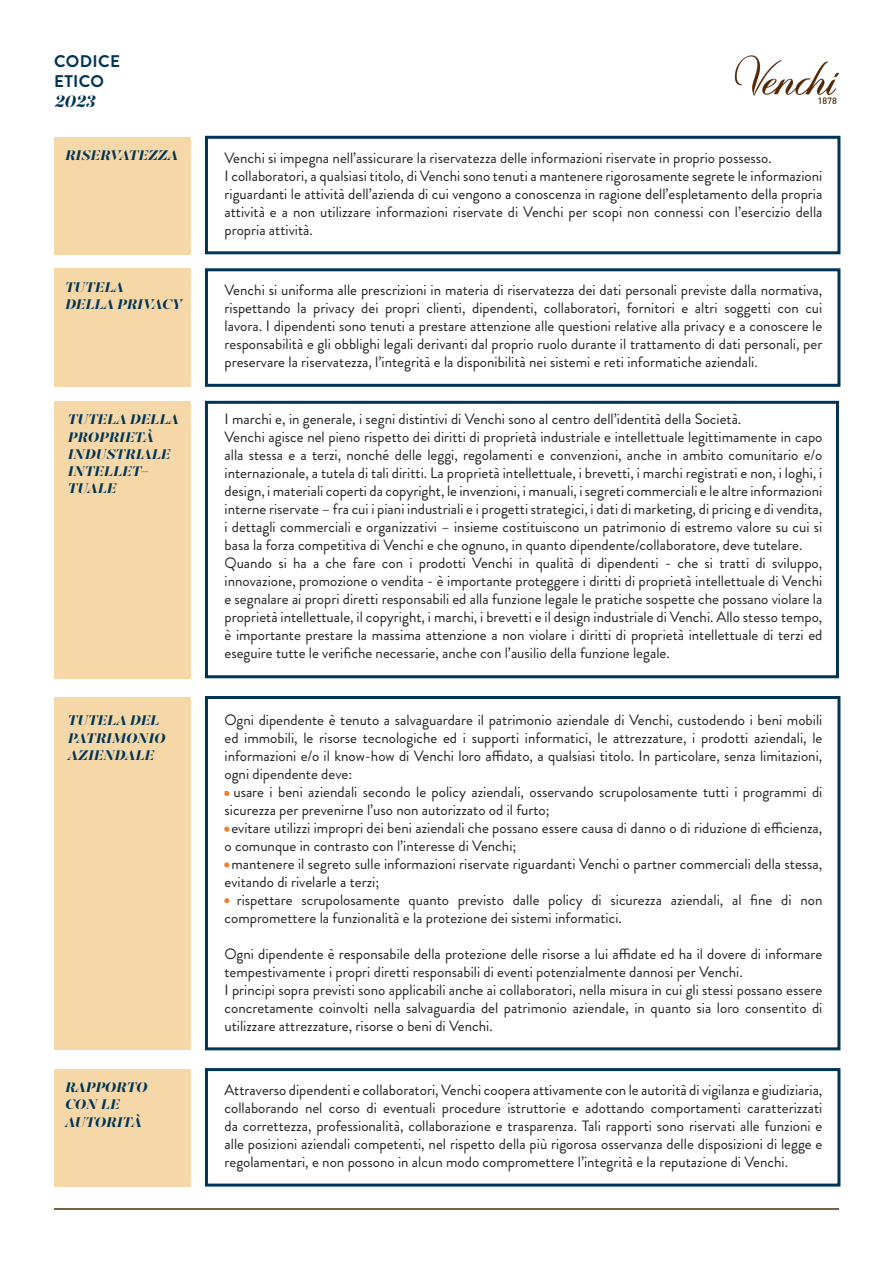
<style>
.page{position:relative;width:893px;height:1263px;background:#fff}
.page>*{position:absolute;margin:0;border:0;box-sizing:border-box;transform-origin:0 0}
.t1{font:700 16.8px "Brandon Grotesque";letter-spacing:.02em;color:#003557}
.t2{font:italic 900 16.8px "Gabriela Stencil";color:#003557}
.t3{font:15px/18px "Brandon Grotesque";color:#231f20;text-align:justify}
.t4{font:italic 900 14.25px/17.1px "Gabriela Stencil";color:#003557}
</style>
<div class="page">
<div style="left:205px;top:136px;width:635px;height:118px;border:3px solid #003557"></div>
<div style="left:205px;top:696px;width:635px;height:354px;border:3px solid #003557"></div>
<div style="left:205px;top:268px;width:635px;height:119px;border:3px solid #003557"></div>
<div style="left:205px;top:401px;width:634px;height:277px;border:3px solid #003557"></div>
<img style="left:735px;top:55px;width:104px;height:48px">
<hr style="left:54px;top:1208px;width:785px;height:2px;background:#542d00">
<div style="left:54px;top:137px;width:136px;height:117px;background:#f6d7a7"></div>
<div style="left:54px;top:697px;width:136px;height:353px;background:#f6d7a7"></div>
<div style="left:54px;top:268px;width:136px;height:119px;background:#f6d7a7"></div>
<div style="left:54px;top:401px;width:136px;height:277px;background:#f6d7a7"></div>
<div style="left:205px;top:1068px;width:635px;height:118px;border:3px solid #003557"></div>
<div style="left:54px;top:1069px;width:136px;height:117px;background:#f6d7a7"></div>
<svg style="left:224px;top:791px;width:5px;height:5px"></svg>
<svg style="left:224px;top:827px;width:5px;height:5px"></svg>
<svg style="left:224px;top:862px;width:5px;height:5px"></svg>
<svg style="left:224px;top:898px;width:5px;height:5px"></svg>
<p class="t1" style="left:54px;top:49px;width:67px">CODICE</p>
<p class="t1" style="left:54px;top:70px;width:52px">ETICO</p>
<p class="t2" style="left:54px;top:91px;width:43px">2023</p>
<p class="t4" style="left:64px;top:147px;width:115px">RISERVATEZZA</p>
<p class="t3" style="left:225px;top:149px;width:549px">Venchi si impegna nell’assicurare la riservatezza delle informazioni riservate in proprio possesso.</p>
<p class="t3" style="left:225px;top:167px;width:599px">I collaboratori, a qualsiasi titolo, di Venchi sono tenuti a mantenere rigorosamente segrete le informazioni riguardanti le attività dell’azienda di cui vengono a conoscenza in ragione dell’espletamento della propria attività e a non utilizzare informazioni riservate di Venchi per scopi non connessi con l’esercizio della propria attività.</p>
<p class="t4" style="left:64px;top:278px;width:60px">TUTELA</p>
<p class="t4" style="left:64px;top:295px;width:118px">DELLA PRIVACY</p>
<p class="t3" style="left:225px;top:281px;width:599px">Venchi si uniforma alle prescrizioni in materia di riservatezza dei dati personali previste dalla normativa, rispettando la privacy dei propri clienti, dipendenti, collaboratori, fornitori e altri soggetti con cui lavora. I dipendenti sono tenuti a prestare attenzione alle questioni relative alla privacy e a conoscere le responsabilità e gli obblighi legali derivanti dal proprio ruolo durante il trattamento di dati personali, per preservare la riservatezza, l’integrità e la disponibilità nei sistemi e reti informatiche aziendali.</p>
<p class="t4" style="left:67px;top:411px;width:113px">TUTELA DELLA<br>PROPRIETÀ<br>INDUSTRIALE<br>INTELLET-<br>TUALE</p>
<p class="t3" style="left:225px;top:410px;width:518px">I marchi e, in generale, i segni distintivi di Venchi sono al centro dell’identità della Società.</p>
<p class="t3" style="left:225px;top:428px;width:599px">Venchi agisce nel pieno rispetto dei diritti di proprietà industriale e intellettuale legittimamente in capo alla stessa e a terzi, nonché delle leggi, regolamenti e convenzioni, anche in ambito comunitario e/o internazionale, a tutela di tali diritti. La proprietà intellettuale, i brevetti, i marchi registrati e non, i loghi, i design, i materiali coperti da copyright, le invenzioni, i manuali, i segreti commerciali e le altre informazioni interne riservate – fra cui i piani industriali e i progetti strategici, i dati di marketing, di pricing e di vendita, i dettagli commerciali e organizzativi – insieme costituiscono un patrimonio di estremo valore su cui si basa la forza competitiva di Venchi e che ognuno, in quanto dipendente/collaboratore, deve tutelare.</p>
<p class="t3" style="left:225px;top:554px;width:599px">Quando si ha a che fare con i prodotti Venchi in qualità di dipendenti - che si tratti di sviluppo, innovazione, promozione o vendita - è importante proteggere i diritti di proprietà intellettuale di Venchi e segnalare ai propri diretti responsabili ed alla funzione legale le pratiche sospette che possano violare la proprietà intellettuale, il copyright, i marchi, i brevetti e il design industriale di Venchi. Allo stesso tempo, è importante prestare la massima attenzione a non violare i diritti di proprietà intellettuale di terzi ed eseguire tutte le verifiche necessarie, anche con l’ausilio della funzione legale.</p>
<p class="t4" style="left:67px;top:712px;width:99px">TUTELA DEL<br>PATRIMONIO<br>AZIENDALE</p>
<p class="t3" style="left:225px;top:711px;width:599px">Ogni dipendente è tenuto a salvaguardare il patrimonio aziendale di Venchi, custodendo i beni mobili ed immobili, le risorse tecnologiche ed i supporti informatici, le attrezzature, i prodotti aziendali, le informazioni e/o il know-how di Venchi loro affidato, a qualsiasi titolo. In particolare, senza limitazioni, ogni dipendente deve:</p>
<p class="t3" style="left:225px;top:783px;width:599px">· usare i beni aziendali secondo le policy aziendali, osservando scrupolosamente tutti i programmi di sicurezza per prevenirne l’uso non autorizzato od il furto;</p>
<p class="t3" style="left:225px;top:819px;width:599px">· evitare utilizzi impropri dei beni aziendali che possano essere causa di danno o di riduzione di efficienza, o comunque in contrasto con l’interesse di Venchi;</p>
<p class="t3" style="left:225px;top:855px;width:599px">· mantenere il segreto sulle informazioni riservate riguardanti Venchi o partner commerciali della stessa, evitando di rivelarle a terzi;</p>
<p class="t3" style="left:225px;top:891px;width:599px">· rispettare scrupolosamente quanto previsto dalle policy di sicurezza aziendali, al fine di non compromettere la funzionalità e la protezione dei sistemi informatici.</p>
<p class="t3" style="left:225px;top:945px;width:599px">Ogni dipendente è responsabile della protezione delle risorse a lui affidate ed ha il dovere di informare tempestivamente i propri diretti responsabili di eventi potenzialmente dannosi per Venchi.</p>
<p class="t3" style="left:225px;top:981px;width:599px">I principi sopra previsti sono applicabili anche ai collaboratori, nella misura in cui gli stessi possano essere concretamente coinvolti nella salvaguardia del patrimonio aziendale, in quanto sia loro consentito di utilizzare attrezzature, risorse o beni di Venchi.</p>
<p class="t4" style="left:64px;top:1079px;width:84px">RAPPORTO</p>
<p class="t4" style="left:64px;top:1096px;width:78px">CON LE<br>AUTORITÀ</p>
<p class="t3" style="left:225px;top:1081px;width:599px">Attraverso dipendenti e collaboratori, Venchi coopera attivamente con le autorità di vigilanza e giudiziaria, collaborando nel corso di eventuali procedure istruttorie e adottando comportamenti caratterizzati da correttezza, professionalità, collaborazione e trasparenza. Tali rapporti sono riservati alle funzioni e alle posizioni aziendali competenti, nel rispetto della più rigorosa osservanza delle disposizioni di legge e regolamentari, e non possono in alcun modo compromettere l’integrità e la reputazione di Venchi.</p>
</div>
